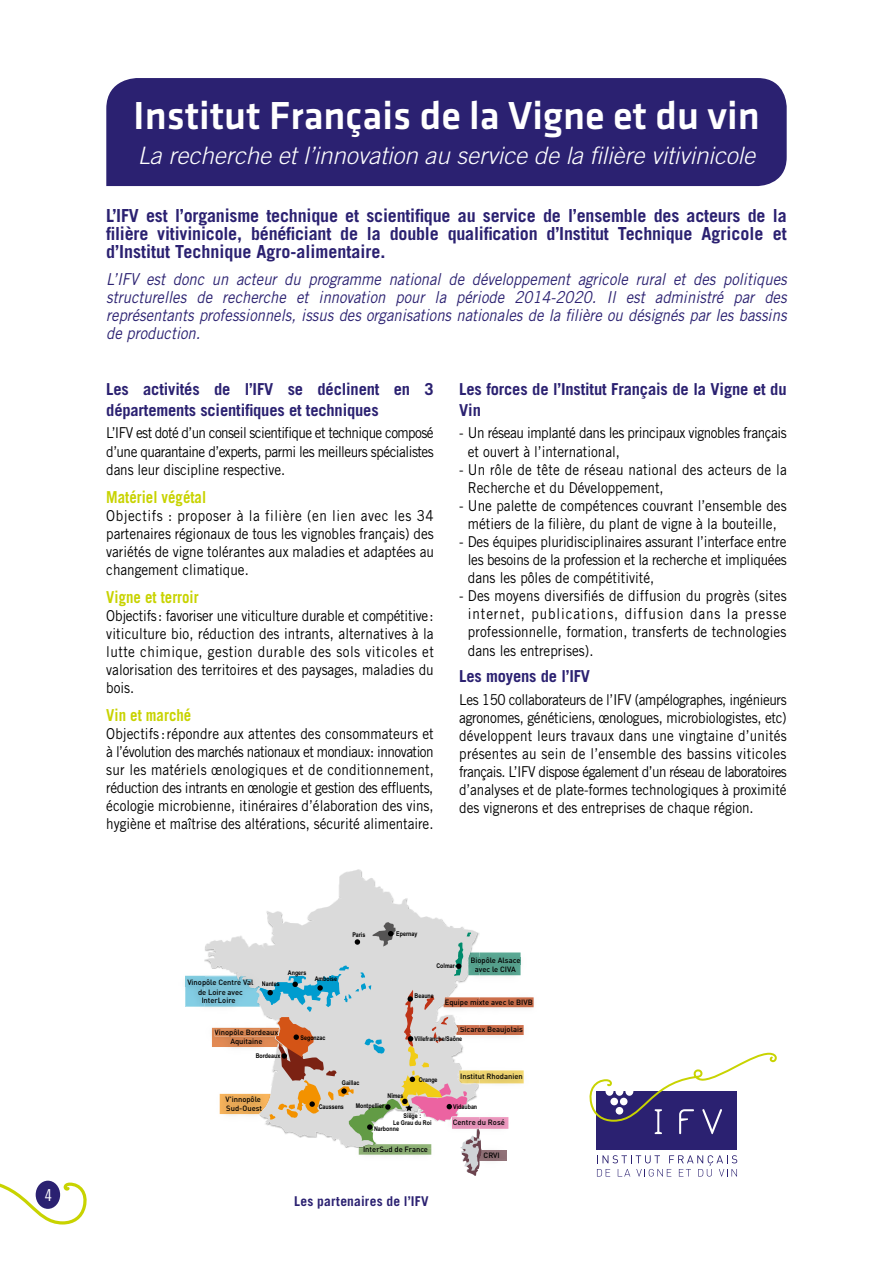
<style>
.page{position:relative;width:893px;height:1263px;background:#fff}
.page>*{position:absolute;margin:0;border:0;box-sizing:border-box;transform-origin:0 0}
.t1{font:500 40.5px "Klavika";color:#fff}
.t2{font:italic 300 24px "Trade Gothic LT Std";color:#fff}
.t3{font:700 18px/18px "Trade Gothic LT Std";color:#2b2171;text-align:justify}
.t4{font:italic 16.5px/18px "Trade Gothic LT Std";color:#2b2171;text-align:justify;scale:.9 1}
.t5{font:700 16.5px/21.6px "Trade Gothic LT Std";letter-spacing:-.01em;color:#2b2171}
.t6{font:700 16.5px "Trade Gothic LT Std";color:#c8d300;scale:.9 1}
.t7{font:16.5px "Trade Gothic LT Std Cn 18";color:#fff}
.t8{font:15px/18px "Trade Gothic LT Std";color:#000;text-align:justify;scale:.9 1}
.t9{font:15px/18px "Trade Gothic LT Std";letter-spacing:-.03em;color:#000;scale:.9 1}
.t10{font:15px/18px "Trade Gothic LT Std";letter-spacing:.02em;color:#000;scale:.9 1}
.t11{font:700 13.5px "Trade Gothic LT Std";letter-spacing:.02em;color:#2b2171}
.t12{font:500 7.65px/9.1px "DINOT";color:#000;text-align:center}
.t13{font:700 6.45px/6.4px "Arial Narrow";color:#000;text-align:center}
</style>
<div class="page">
<img style="left:483px;top:1083px;width:41px;height:1px">
<img style="left:483px;top:1070px;width:41px;height:13px">
<img style="left:483px;top:1073px;width:39px;height:6px">
<img style="left:483px;top:1025px;width:41px;height:10px">
<img style="left:483px;top:1027px;width:40px;height:7px">
<img style="left:483px;top:1007px;width:51px;height:1px">
<img style="left:483px;top:997px;width:51px;height:10px">
<img style="left:483px;top:999px;width:49px;height:7px">
<img style="left:483px;top:975px;width:38px;height:1px">
<img style="left:483px;top:952px;width:38px;height:23px">
<img style="left:483px;top:957px;width:37px;height:7px">
<img style="left:483px;top:967px;width:33px;height:5px">
<svg style="left:205px;top:869px;width:239px;height:246px"></svg>
<img style="left:205px;top:1007px;width:52px;height:20px">
<img style="left:185px;top:975px;width:19px;height:1px">
<img style="left:185px;top:976px;width:65px;height:31px">
<img style="left:204px;top:969px;width:19px;height:20px">
<img style="left:223px;top:969px;width:34px;height:20px">
<img style="left:205px;top:1019px;width:52px;height:2px">
<img style="left:250px;top:987px;width:7px;height:27px">
<svg style="left:257px;top:922px;width:226px;height:254px"></svg>
<svg style="left:202px;top:997px;width:2px;height:6px"></svg>
<img style="left:204px;top:997px;width:31px;height:6px">
<svg style="left:0;top:1180px;width:87px;height:45px"></svg>
<div style="left:106px;top:78px;width:681px;height:108px;background:#2b2171"></div>
<div style="left:597px;top:1091px;width:140px;height:59px;background:#2b2171"></div>
<svg style="left:597px;top:1155px;width:140px;height:21px"></svg>
<svg style="left:589px;top:1052px;width:188px;height:82px"></svg>
<p class="t7" style="left:45px;top:1185px;width:9px">4</p>
<h1 class="t1" style="left:133px;top:94px;width:628px">Institut Français de la Vigne et du vin</h1>
<h2 class="t2" style="left:138px;top:141px;width:619px">La recherche et l’innovation au service de la filière vitivinicole</h2>
<p class="t3" style="left:106px;top:206px;width:682px">L’IFV est l’organisme technique et scientifique au service de l’ensemble des acteurs de la filière vitivinicole, bénéficiant de la double qualification d’Institut Technique Agricole et d’Institut Technique Agro-alimentaire.</p>
<p class="t4" style="left:106px;top:270px;width:757px">L’IFV est donc un acteur du programme national de développement agricole rural et des politiques structurelles de recherche et innovation pour la période 2014-2020. Il est administré par des représentants professionnels, issus des organisations nationales de la filière ou désignés par les bassins de production.</p>
<p class="t5" style="left:106px;top:378px;width:329px">Les activités de l’IFV se déclinent en 3 départements scientifiques et techniques</p>
<p class="t8" style="left:106px;top:424px;width:365px">L’IFV est doté d’un conseil scientifique et technique composé d’une quarantaine d’experts, parmi les meilleurs spécialistes dans leur discipline respective.</p>
<p class="t6" style="left:106px;top:487px;width:112px">Matériel végétal</p>
<p class="t8" style="left:106px;top:506px;width:365px">Objectifs : proposer à la filière (en lien avec les 34 partenaires régionaux de tous les vignobles français) des variétés de vigne tolérantes aux maladies et adaptées au changement climatique.</p>
<p class="t6" style="left:106px;top:587px;width:104px">Vigne et terroir</p>
<p class="t8" style="left:106px;top:607px;width:366px">Objectifs: favoriser une viticulture durable et compétitive: viticulture bio, réduction des intrants, alternatives à la lutte chimique, gestion durable des sols viticoles et valorisation des territoires et des paysages, maladies du bois.</p>
<p class="t6" style="left:106px;top:705px;width:96px">Vin et marché</p>
<p class="t8" style="left:106px;top:725px;width:365px">Objectifs :répondre aux attentes des consommateurs et à l’évolution des marchés nationaux et mondiaux: innovation sur les matériels œnologiques et de conditionnement, réduction des intrants en œnologie et gestion des effluents, écologie microbienne, itinéraires d’élaboration des vins, hygiène et maîtrise des altérations, sécurité alimentaire.</p>
<p class="t5" style="left:459px;top:378px;width:329px">Les forces de l’Institut Français de la Vigne et du<br>Vin</p>
<p class="t9" style="left:468px;top:424px;width:356px;text-indent:-9px">- Un réseau implanté dans les principaux vignobles français et ouvert à l’international,</p>
<p class="t10" style="left:468px;top:460px;width:356px;text-indent:-9px">- Un rôle de tête de réseau national des acteurs de la<br>Recherche et du Développement,</p>
<p class="t8" style="left:459px;top:496px;width:365px;text-align:center">- Une palette de compétences couvrant l’ensemble des métiers de la filière, du plant de vigne à la bouteille,</p>
<p class="t8" style="left:468px;top:532px;width:356px;text-indent:-9px">- Des équipes pluridisciplinaires assurant l’interface entre les besoins de la profession et la recherche et impliquées dans les pôles de compétitivité,</p>
<p class="t8" style="left:459px;top:586px;width:365px;text-align:center">- Des moyens diversifiés de diffusion du progrès (sites internet, publications, diffusion dans la presse professionnelle, formation, transferts de technologies</p>
<p class="t8" style="left:468px;top:642px;width:141px">dans les entreprises).</p>
<p class="t5" style="left:459px;top:665px;width:132px">Les moyens de l’IFV</p>
<p class="t8" style="left:459px;top:690px;width:366px">Les 150 collaborateurs de l’IFV (ampélographes, ingénieurs agronomes, généticiens, œnologues, microbiologistes, etc) développent leurs travaux dans une vingtaine d’unités présentes au sein de l’ensemble des bassins viticoles français. L’IFV dispose également d’un réseau de laboratoires d’analyses et de plate-formes technologiques à proximité des vignerons et des entreprises de chaque région.</p>
<p class="t13" style="left:352px;top:932px;width:15px">Paris</p>
<p class="t13" style="left:396px;top:930px;width:23px">Epernay</p>
<p class="t12" style="left:187px;top:978px;width:68px">Vinopôle Centre Val de Loire avec</p>
<p class="t12" style="left:201px;top:995px;width:36px">InterLoire</p>
<p class="t13" style="left:262px;top:980px;width:19px">Nantes</p>
<p class="t13" style="left:288px;top:969px;width:20px">Angers</p>
<p class="t13" style="left:315px;top:975px;width:24px">Amboise</p>
<p class="t12" style="left:215px;top:1027px;width:65px">Vinopôle Bordeaux<br>Aquitaine</p>
<p class="t13" style="left:301px;top:1034px;width:26px">Segonzac</p>
<p class="t13" style="left:256px;top:1052px;width:26px">Bordeaux</p>
<p class="t12" style="left:225px;top:1094px;width:38px;text-align:left">V'innopôle<br>Sud-Ouest</p>
<p class="t13" style="left:342px;top:1080px;width:19px">Gaillac</p>
<p class="t13" style="left:319px;top:1103px;width:27px">Caussens</p>
<p class="t13" style="left:387px;top:1092px;width:18px">Nîmes</p>
<p class="t13" style="left:356px;top:1102px;width:30px">Montpellier</p>
<p class="t13" style="left:436px;top:962px;width:20px">Colmar</p>
<p class="t12" style="left:470px;top:955px;width:52px">Biopôle Alsace avec le CIVA</p>
<p class="t13" style="left:415px;top:992px;width:21px">Beaune</p>
<p class="t13" style="left:415px;top:1035px;width:49px">Villefranche/Saône</p>
<p class="t12" style="left:445px;top:997px;width:90px">Equipe mixte avec le BIVB</p>
<p class="t12" style="left:460px;top:1025px;width:64px">Sicarex Beaujolais</p>
<p class="t13" style="left:419px;top:1076px;width:20px">Orange</p>
<p class="t12" style="left:460px;top:1071px;width:64px">Institut Rhodanien</p>
<p class="t13" style="left:453px;top:1103px;width:25px">Vidauban</p>
<p class="t13" style="left:393px;top:1112px;width:40px">Siège :<br>Le Grau du Roi</p>
<p class="t13" style="left:374px;top:1125px;width:26px">Narbonne</p>
<p class="t12" style="left:363px;top:1144px;width:66px">InterS d de France</p>
<p class="t12" style="left:384px;top:1144px;width:6px">u</p>
<p class="t11" style="left:294px;top:1193px;width:136px">Les partenaires de l’IFV</p>
<p class="t12" style="left:453px;top:1117px;width:54px">Centre du Rosé</p>
<p class="t12" style="left:484px;top:1150px;width:18px">CRVI</p>
</div>
